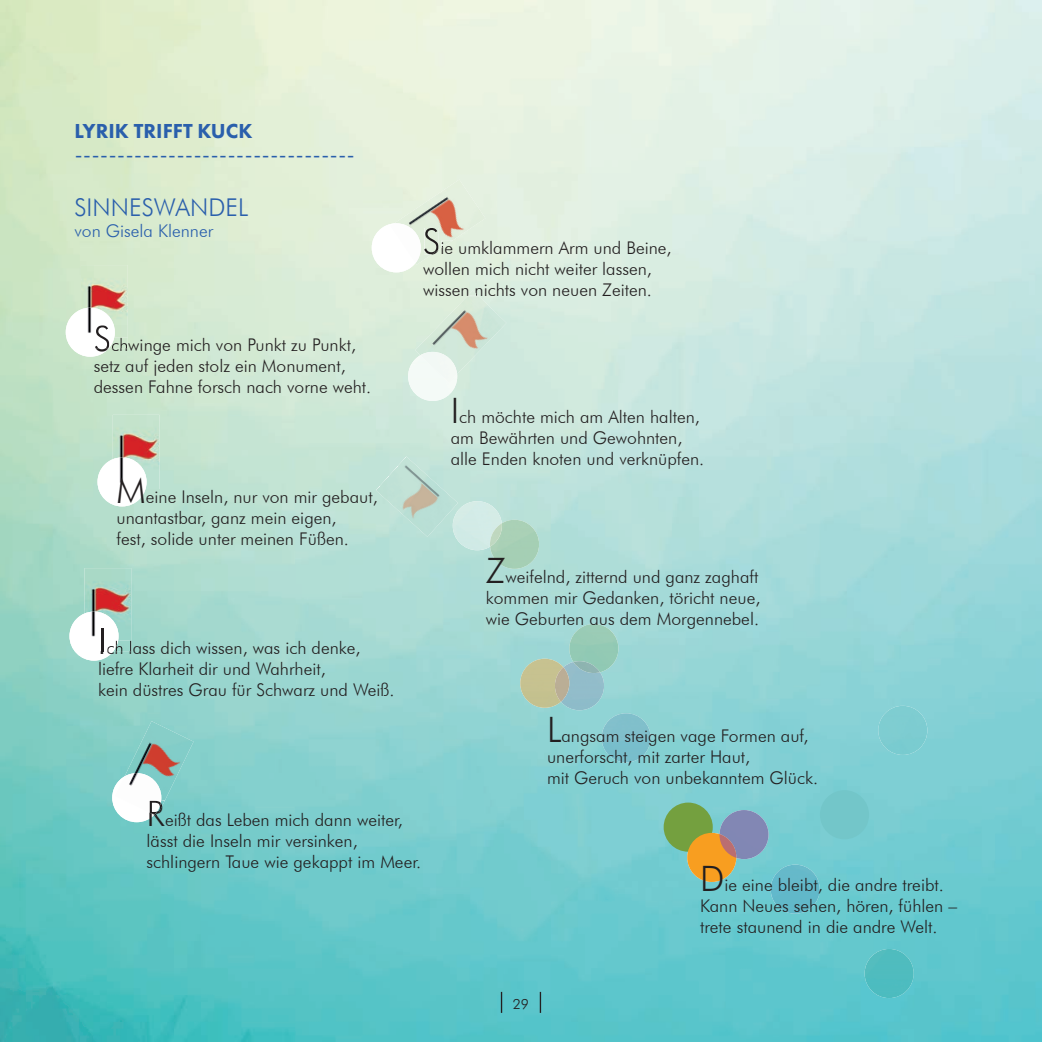
<style>
.page{position:relative;width:1042px;height:1042px;background:#fff}
.page>*{position:absolute;margin:0;border:0;box-sizing:border-box;transform-origin:0 0}
.t1{font:300 24.5px "Futura BT";color:#2a5fac}
.t2{font:800 21px "Futura PT";color:#2a5fac}
.t3{font:300 17.5px/21px "Futura BT";color:#231f20}
.t4{font:300 17.5px "Futura BT";color:#2a5fac}
.t5{font:300 14px "Futura BT";color:#231f20}
.s1{font-size:35px}
</style>
<div class="page">
<img style="left:0;top:0;width:1042px;height:1042px">
<div style="left:97px;top:457px;width:50px;height:49px;background:#fff;border-radius:50%"></div>
<img style="left:113px;top:415px;width:47px;height:75px">
<img style="left:113px;top:457px;width:34px;height:41px">
<svg style="left:147px;top:490px;width:13px;height:8px"></svg>
<div style="left:66px;top:308px;width:49px;height:49px;background:#fff;border-radius:50%"></div>
<div style="left:69px;top:611px;width:50px;height:49px;background:#fff;border-radius:50%"></div>
<div style="left:112px;top:773px;width:49px;height:49px;background:#fff;border-radius:50%"></div>
<div style="left:372px;top:223px;width:49px;height:49px;background:#fff;border-radius:50%"></div>
<img style="left:408px;top:355px;width:49px;height:46px">
<img style="left:453px;top:501px;width:49px;height:49px">
<div style="left:663px;top:802px;width:50px;height:49px;background:#74a03f;border-radius:50%"></div>
<div style="left:820px;top:790px;width:49px;height:49px;background:#73c6c9;border-radius:50%"></div>
<div style="left:878px;top:706px;width:49px;height:49px;background:#7eccd1;border-radius:25px"></div>
<div style="left:864px;top:949px;width:49px;height:49px;background:#4fbcbf;border-radius:25px"></div>
<img style="left:490px;top:520px;width:49px;height:49px">
<img style="left:490px;top:523px;width:12px;height:24px">
<img style="left:520px;top:659px;width:43px;height:49px">
<img style="left:569px;top:624px;width:49px;height:48px">
<img style="left:561px;top:662px;width:43px;height:48px">
<img style="left:555px;top:667px;width:14px;height:35px">
<img style="left:573px;top:661px;width:27px;height:12px">
<img style="left:601px;top:713px;width:50px;height:49px;border-radius:25px">
<div style="left:770px;top:864px;width:50px;height:49px;background:#62b8c9;border-radius:25px"></div>
<img style="left:81px;top:265px;width:47px;height:73px">
<img style="left:81px;top:308px;width:34px;height:30px">
<img style="left:95px;top:325px;width:14px;height:23px">
<img style="left:114px;top:338px;width:14px;height:10px">
<svg style="left:109px;top:340px;width:5px;height:9px"></svg>
<img style="left:84px;top:568px;width:47px;height:72px">
<img style="left:84px;top:611px;width:35px;height:40px">
<img style="left:101px;top:629px;width:2px;height:22px">
<img style="left:118px;top:640px;width:13px;height:11px">
<svg style="left:107px;top:640px;width:11px;height:11px"></svg>
<img style="left:125px;top:721px;width:69px;height:80px">
<img style="left:115px;top:773px;width:46px;height:40px">
<img style="left:154px;top:801px;width:11px;height:15px">
<img style="left:150px;top:801px;width:11px;height:14px">
<img style="left:394px;top:179px;width:91px;height:86px">
<img style="left:390px;top:223px;width:31px;height:40px">
<img style="left:424px;top:228px;width:14px;height:26px">
<svg style="left:442px;top:240px;width:11px;height:8px"></svg>
<img style="left:415px;top:296px;width:91px;height:78px">
<img style="left:420px;top:352px;width:37px;height:31px">
<svg style="left:467px;top:290px;width:12px;height:6px"></svg>
<img style="left:376px;top:456px;width:82px;height:81px">
<div style="left:687px;top:833px;width:49px;height:49px;background:#f89e20;border-radius:50%"></div>
<img style="left:719px;top:810px;width:49px;height:49px">
<svg style="left:719px;top:834px;width:17px;height:24px"></svg>
<svg style="left:501px;top:992px;width:1px;height:21px"></svg>
<svg style="left:540px;top:992px;width:1px;height:21px"></svg>
<p class="t2" style="left:74px;top:118px;width:180px">LYRIK TRIFFT KUCK</p>
<h1 class="t1" style="left:74px;top:139px;width:282px">---------------------------------</h1>
<h1 class="t1" style="left:74px;top:192px;width:175px">SINNESWANDEL</h1>
<p class="t4" style="left:74px;top:220px;width:140px">von Gisela Klenner</p>
<p class="t3" style="left:94px;top:334px;width:279px"><span class="s1">S</span>chwinge mich von Punkt zu Punkt, setz auf jeden stolz ein Monument, dessen Fahne forsch nach vorne weht.</p>
<p class="t3" style="left:117px;top:486px;width:263px"><span class="s1">M</span>eine Inseln, nur von mir gebaut, unantastbar, ganz mein eigen,<br>fest, solide unter meinen Füßen.</p>
<p class="t3" style="left:98px;top:637px;width:298px"><span class="s1">I</span>ch lass dich wissen, was ich denke, liefre Klarheit dir und Wahrheit,<br>kein düstres Grau für Schwarz und Weiß.</p>
<p class="t3" style="left:423px;top:237px;width:250px"><span class="s1">S</span>ie umklammern Arm und Beine, wollen mich nicht weiter lassen, wissen nichts von neuen Zeiten.</p>
<p class="t3" style="left:451px;top:406px;width:255px"><span class="s1">I</span>ch möchte mich am Alten halten, am Bewährten und Gewohnten, alle Enden knoten und verknüpfen.</p>
<p class="t3" style="left:486px;top:566px;width:276px;text-align:justify"><span class="s1">Z</span>weifelnd, zitternd und ganz zaghaft kommen mir Gedanken, töricht neue, wie Geburten aus dem Morgennebel.</p>
<p class="t3" style="left:547px;top:725px;width:273px"><span class="s1">L</span>angsam steigen vage Formen auf, unerforscht, mit zarter Haut,<br>mit Geruch von unbekanntem Glück.</p>
<p class="t3" style="left:146px;top:809px;width:276px"><span class="s1">R</span>eißt das Leben mich dann weiter, lässt die Inseln mir versinken, schlingern Taue wie gekappt im Meer.</p>
<p class="t5" style="left:513px;top:995px;width:18px">29</p>
<p class="t3" style="left:700px;top:874px;width:259px"><span class="s1">D</span>ie eine bleibt, die andre treibt.<br>Kann Neues sehen, hören, fühlen – trete staunend in die andre Welt.</p>
</div>
